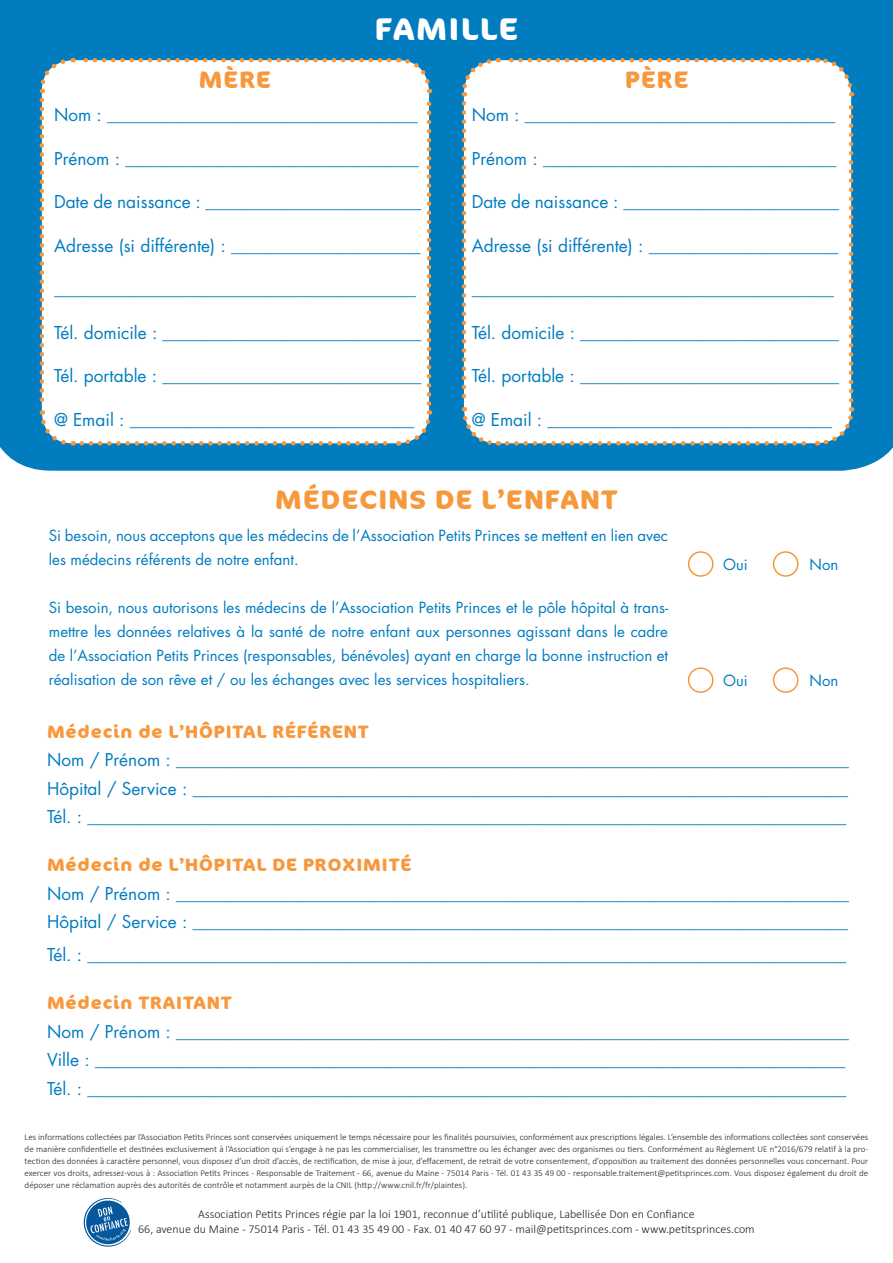
<style>
.page{position:relative;width:893px;height:1263px;background:#fff}
.page>*{position:absolute;margin:0;border:0;box-sizing:border-box;transform-origin:0 0}
.t1{font:700 31.5px "Cocon";letter-spacing:.05em;color:#fff}
.t2{font:700 27px "Cocon";letter-spacing:.05em;color:#f7983d}
.t3{font:700 24px "Cocon";letter-spacing:.05em;color:#f7983d}
.t4{font:700 18px "Cocon";letter-spacing:.05em;color:#f7983d}
.t5{font:17.25px/28.5px "Futura Std";color:#007cbf}
.t6{font:15px/24px "Futura Std";color:#007cbf}
.t7{font:300 12px/15px "Calibri";color:#231f20;text-align:center}
.t8{font:300 9px/12px "Calibri";color:#231f20;text-align:justify}
</style>
<div class="page">
<div style="left:0;top:0;width:893px;height:471px;background:#007cbf"></div>
<div style="left:42px;top:60px;width:387px;height:383px;background:#fff;border-radius:31px"></div>
<svg style="left:38px;top:100px;width:36px;height:348px"></svg>
<svg style="left:82px;top:410px;width:352px;height:37px"></svg>
<svg style="left:398px;top:55px;width:35px;height:349px"></svg>
<svg style="left:37px;top:56px;width:352px;height:37px"></svg>
<svg style="left:83px;top:1198px;width:49px;height:49px"></svg>
<div style="left:464px;top:60px;width:387px;height:383px;background:#fff;border-radius:34px"></div>
<svg style="left:460px;top:103px;width:39px;height:345px"></svg>
<svg style="left:507px;top:407px;width:349px;height:40px"></svg>
<svg style="left:817px;top:55px;width:38px;height:345px"></svg>
<svg style="left:459px;top:56px;width:349px;height:40px"></svg>
<div style="left:688px;top:551px;width:25px;height:26px;border:2px solid #f7983d;border-radius:50%"></div>
<div style="left:773px;top:551px;width:25px;height:26px;border:2px solid #f7983d;border-radius:50%"></div>
<div style="left:688px;top:667px;width:25px;height:26px;border:2px solid #f7983d;border-radius:50%"></div>
<div style="left:773px;top:667px;width:25px;height:26px;border:2px solid #f7983d;border-radius:50%"></div>
<h1 class="t1" style="left:375px;top:10px;width:145px">FAMILLE</h1>
<h3 class="t3" style="left:199px;top:66px;width:74px">MÈRE</h3>
<p class="t5" style="left:54px;top:101px;width:365px">Nom : ____________________________________</p>
<p class="t5" style="left:54px;top:144px;width:366px">Prénom : __________________________________</p>
<p class="t5" style="left:54px;top:188px;width:369px">Date de naissance : _________________________</p>
<p class="t5" style="left:54px;top:231px;width:368px">Adresse (si différente) : ______________________</p>
<p class="t5" style="left:54px;top:275px;width:364px">__________________________________________</p>
<p class="t5" style="left:54px;top:318px;width:369px">Tél. domicile : ______________________________</p>
<p class="t5" style="left:54px;top:362px;width:369px">Tél. portable : ______________________________</p>
<p class="t5" style="left:54px;top:405px;width:362px">@ Email : _________________________________</p>
<h3 class="t3" style="left:625px;top:66px;width:65px">PÈRE</h3>
<p class="t5" style="left:472px;top:101px;width:365px">Nom : ____________________________________</p>
<p class="t5" style="left:472px;top:144px;width:366px">Prénom : __________________________________</p>
<p class="t5" style="left:472px;top:188px;width:369px">Date de naissance : _________________________</p>
<p class="t5" style="left:472px;top:231px;width:368px">Adresse (si différente) : ______________________</p>
<p class="t5" style="left:472px;top:275px;width:364px">__________________________________________</p>
<p class="t5" style="left:472px;top:318px;width:369px">Tél. domicile : ______________________________</p>
<p class="t5" style="left:472px;top:362px;width:369px">Tél. portable : ______________________________</p>
<p class="t5" style="left:472px;top:405px;width:362px">@ Email : _________________________________</p>
<h2 class="t2" style="left:275px;top:484px;width:344px">MÉDECINS DE L’ENFANT</h2>
<p class="t6" style="left:49px;top:524px;width:621px">Si besoin, nous acceptons que les médecins de l’Association Petits Princes se mettent en lien avec les médecins référents de notre enfant.</p>
<p class="t6" style="left:49px;top:596px;width:621px;text-align:justify">Si besoin, nous autorisons les médecins de l’Association Petits Princes et le pôle hôpital à trans&shy;mettre les données relatives à la santé de notre enfant aux personnes agissant dans le cadre de l’Association Petits Princes (responsables, bénévoles) ayant en charge la bonne instruction et réalisation de son rêve et / ou les échanges avec les services hospitaliers.</p>
<p class="t6" style="left:723px;top:553px;width:26px">Oui</p>
<p class="t6" style="left:809px;top:553px;width:30px">Non</p>
<p class="t6" style="left:723px;top:669px;width:26px">Oui</p>
<p class="t6" style="left:809px;top:669px;width:30px">Non</p>
<p class="t4" style="left:47px;top:721px;width:323px">Médecin de L’HÔPITAL RÉFÉRENT</p>
<p class="t5" style="left:47px;top:746px;width:803px;text-align:justify">Nom / Prénom : ______________________________________________________________________________ Hôpital / Service : ____________________________________________________________________________ Tél. : ________________________________________________________________________________________</p>
<p class="t4" style="left:47px;top:854px;width:366px">Médecin de L’HÔPITAL DE PROXIMITÉ</p>
<p class="t5" style="left:47px;top:879px;width:803px">Nom / Prénom : ______________________________________________________________________________<br>Hôpital / Service : ____________________________________________________________________________</p>
<p class="t5" style="left:47px;top:941px;width:801px">Tél. : ________________________________________________________________________________________</p>
<p class="t4" style="left:47px;top:992px;width:186px">Médecin TRAITANT</p>
<p class="t5" style="left:47px;top:1017px;width:803px">Nom / Prénom : ______________________________________________________________________________<br>Ville : _______________________________________________________________________________________<br>Tél. : ________________________________________________________________________________________</p>
<p class="t8" style="left:25px;top:1130px;width:845px">Les informations collectées par l’Association Petits Princes sont conservées uniquement le temps nécessaire pour les finalités poursuivies, conformément aux prescriptions légales. L’ensemble des informations collectées sont conservées de manière confidentielle et destinées exclusivement à l’Association qui s’engage à ne pas les commercialiser, les transmettre ou les échanger avec des organismes ou tiers. Conformément au Règlement UE n°2016/679 relatif à la pro&shy;tection des données à caractère personnel, vous disposez d’un droit d’accès, de rectification, de mise à jour, d’effacement, de retrait de votre consentement, d’opposition au traitement des données personnelles vous concernant. Pour exercer vos droits, adressez-vous à : Association Petits Princes - Responsable de Traitement - 66, avenue du Maine - 75014 Paris - Tél. 01 43 35 49 00 - responsable.traitement@petitsprinces.com. Vous disposez également du droit de déposer une réclamation auprès des autorités de contrôle et notamment aurpès de la CNIL (http://www.cnil.fr/fr/plaintes).</p>
<p class="t7" style="left:138px;top:1206px;width:618px">Association Petits Princes régie par la loi 1901, reconnue d’utilité publique, Labellisée Don en Confiance<br>66, avenue du Maine - 75014 Paris - Tél. 01 43 35 49 00 - Fax. 01 40 47 60 97 - mail@petitsprinces.com - www.petitsprinces.com</p>
</div>
